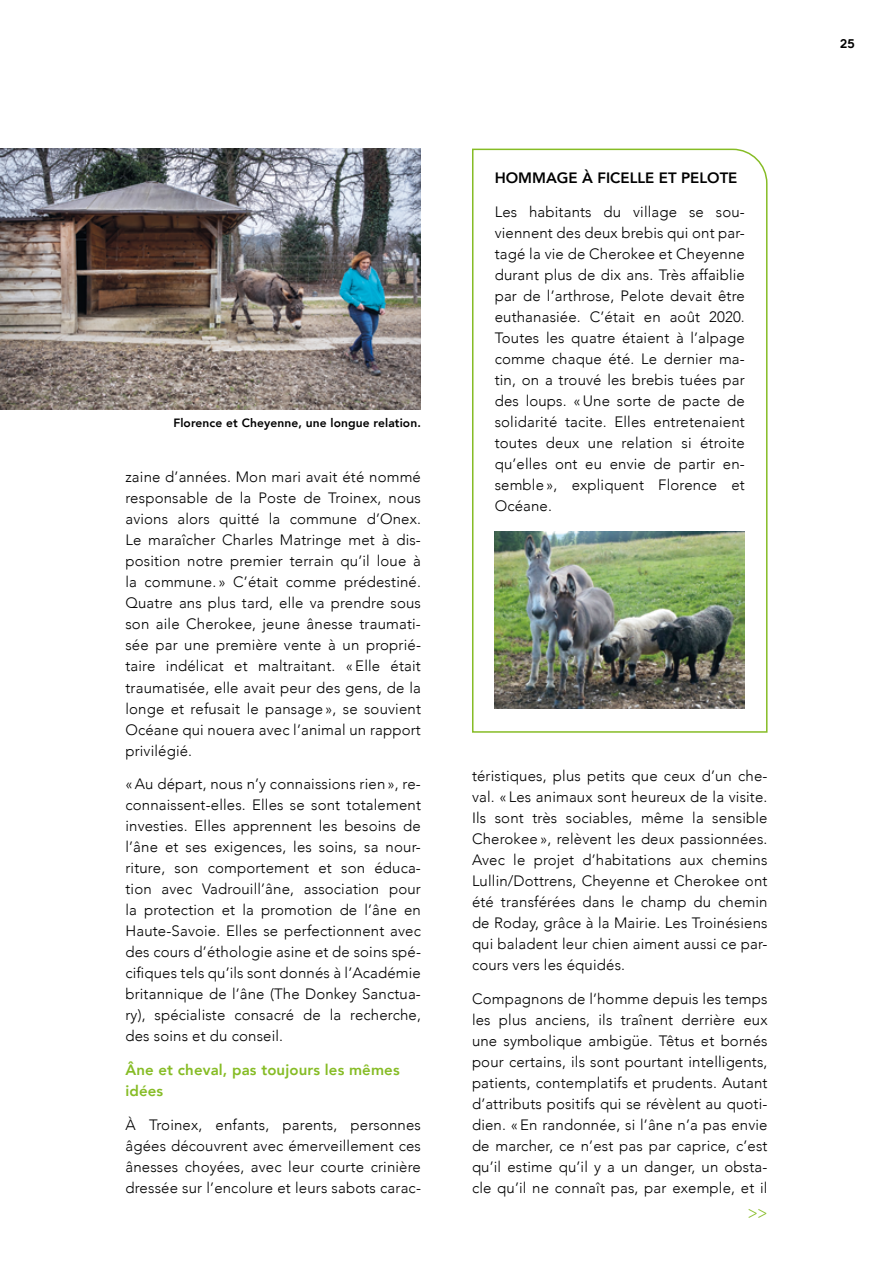
<style>
.page{position:relative;width:893px;height:1263px;background:#fff}
.page>*{position:absolute;margin:0;border:0;box-sizing:border-box;transform-origin:0 0}
.t1{font:18px "Minion Pro";color:#86bc25}
.t2{font:300 15px/21px "Avenir";letter-spacing:.01em;color:#000;text-align:justify}
.t3{font:800 15px/21px "Avenir";letter-spacing:.01em;color:#86bc25}
.t4{font:800 15px "Avenir";color:#000}
.t5{font:800 12px "Avenir";letter-spacing:.01em;color:#000}
.t6{font:12px "Geometos";color:#000}
</style>
<div class="page">
<svg style="left:472px;top:148px;width:296px;height:585px"></svg>
<img style="left:0;top:149px;width:421px;height:261px">
<img style="left:495px;top:532px;width:250px;height:177px">
<p class="t5" style="left:173px;top:413px;width:249px">Florence et Cheyenne, une longue relation.</p>
<p class="t2" style="left:125px;top:467px;width:297px">zaine d’années. Mon mari avait été nommé responsable de la Poste de Troinex, nous avions alors quitté la commune d’Onex.<br>Le maraîcher Charles Matringe met à dis&shy;position notre premier terrain qu’il loue à la commune. » C’était comme prédestiné.<br>Quatre ans plus tard, elle va prendre sous son aile Cherokee, jeune ânesse traumati&shy;sée par une première vente à un proprié&shy;taire indélicat et maltraitant. «Elle était traumatisée, elle avait peur des gens, de la longe et refusait le pansage », se souvient Océane qui nouera avec l’animal un rapport privilégié.</p>
<p class="t2" style="left:125px;top:774px;width:297px">«Au départ, nous n’y connaissions rien », re&shy;connaissent-elles. Elles se sont totalement investies. Elles apprennent les besoins de l’âne et ses exigences, les soins, sa nour&shy;riture, son comportement et son éduca&shy;tion avec Vadrouill’âne, association pour la protection et la promotion de l’âne en Haute-Savoie. Elles se perfectionnent avec des cours d’éthologie asine et de soins spé&shy;cifiques tels qu’ils sont donnés à l’Académie britannique de l’âne (The Donkey Sanctua&shy;ry), spécialiste consacré de la recherche, des soins et du conseil.</p>
<p class="t3" style="left:125px;top:1059px;width:276px">Âne et cheval, pas toujours les mêmes idées</p>
<p class="t2" style="left:125px;top:1114px;width:297px">À Troinex, enfants, parents, personnes âgées découvrent avec émerveillement ces ânesses choyées, avec leur courte crinière dressée sur l’encolure et leurs sabots carac-</p>
<p class="t4" style="left:495px;top:166px;width:244px">HOMMAGE À FICELLE ET PELOTE</p>
<p class="t2" style="left:495px;top:201px;width:252px">Les habitants du village se sou&shy;viennent des deux brebis qui ont par&shy;tagé la vie de Cherokee et Cheyenne durant plus de dix ans. Très affaiblie par de l’arthrose, Pelote devait être euthanasiée. C’était en août 2020.<br>Toutes les quatre étaient à l’alpage comme chaque été. Le dernier ma&shy;tin, on a trouvé les brebis tuées par des loups. «Une sorte de pacte de solidarité tacite. Elles entretenaient toutes deux une relation si étroite qu’elles ont eu envie de partir en&shy;semble », expliquent Florence et Océane.</p>
<p class="t2" style="left:472px;top:765px;width:297px">téristiques, plus petits que ceux d’un che&shy;val. « Les animaux sont heureux de la visite.<br>Ils sont très sociables, même la sensible Cherokee », relèvent les deux passionnées.<br>Avec le projet d’habitations aux chemins Lullin/Dottrens, Cheyenne et Cherokee ont été transférées dans le champ du chemin de Roday, grâce à la Mairie. Les Troinésiens qui baladent leur chien aiment aussi ce par&shy;cours vers les équidés.</p>
<p class="t2" style="left:472px;top:988px;width:297px">Compagnons de l’homme depuis les temps les plus anciens, ils traînent derrière eux une symbolique ambigüe. Têtus et bornés pour certains, ils sont pourtant intelligents, patients, contemplatifs et prudents. Autant d’attributs positifs qui se révèlent au quoti&shy;dien. «En randonnée, si l’âne n’a pas envie de marcher, ce n’est pas par caprice, c’est qu’il estime qu’il y a un danger, un obsta&shy;cle qu’il ne connaît pas, par exemple, et il</p>
<p class="t1" style="left:748px;top:1200px;width:21px">&gt;&gt;</p>
<p class="t6" style="left:840px;top:37px;width:17px">25</p>
</div>
